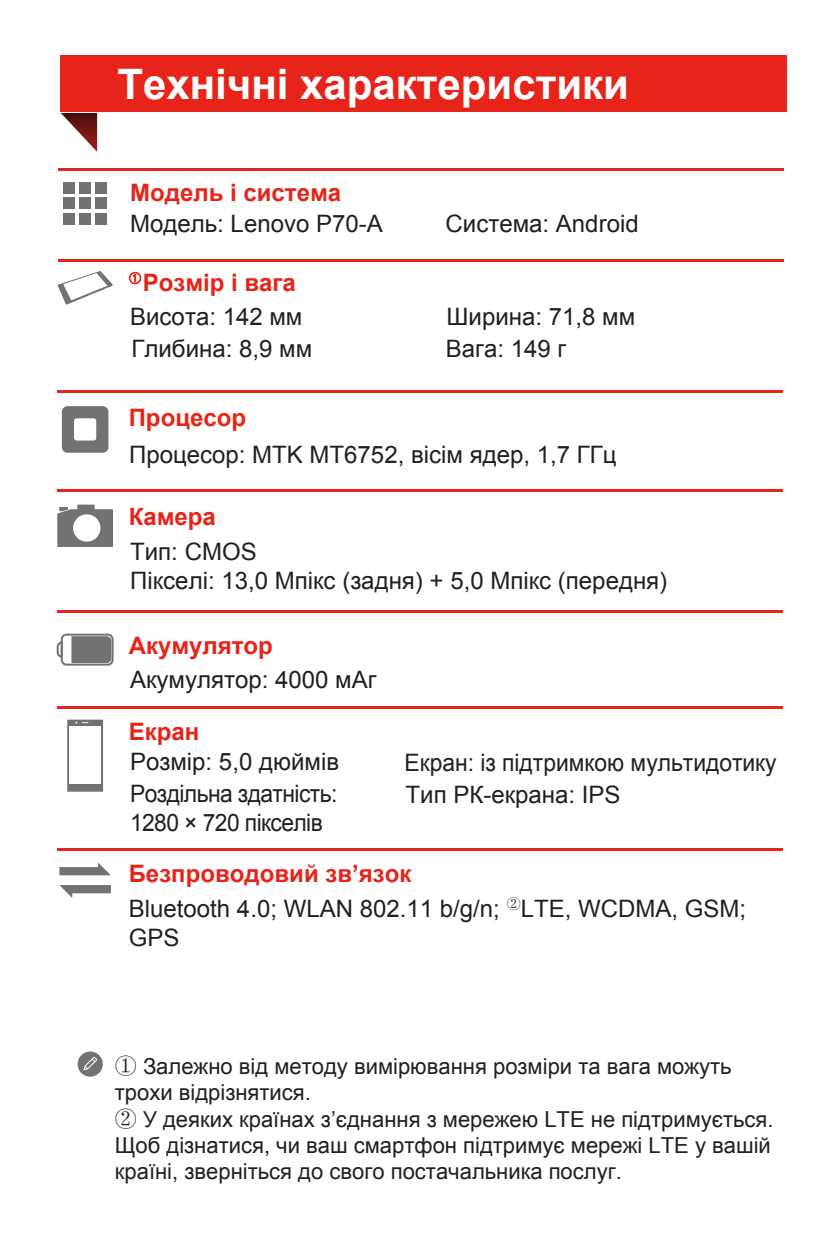
<style>
.page{position:relative;width:839px;height:1247px;background:#fff}
.page>*{position:absolute;margin:0;border:0;box-sizing:border-box;transform-origin:0 0}
.t1{font:700 42px "Arial";color:#fff}
.t2{font:24px/28px "Arial";color:#231f20}
.t3{font:700 24px "Arial";color:#e72419}
.t4{font:24px/28.8px "Arial";letter-spacing:-.025em;color:#231f20;scale:.95 1}
.t5{font:24px "Arial";color:#231f20;scale:.95 1}
.t6{font:22px/26.4px "Arial";color:#231f20}
.s1{font-family:"Adobe Song Std";font-weight:300}
</style>
<div class="page">
<hr style="left:58px;top:168px;width:725px;height:2px;background:#e72419">
<div style="left:64px;top:183px;width:11px;height:11px;background:#717271"></div>
<div style="left:80px;top:183px;width:11px;height:11px;background:#717271"></div>
<div style="left:95px;top:183px;width:11px;height:11px;background:#717271"></div>
<div style="left:64px;top:198px;width:11px;height:11px;background:#717271"></div>
<div style="left:80px;top:198px;width:11px;height:11px;background:#717271"></div>
<div style="left:95px;top:198px;width:11px;height:11px;background:#717271"></div>
<div style="left:64px;top:213px;width:11px;height:11px;background:#717271"></div>
<div style="left:80px;top:213px;width:11px;height:11px;background:#717271"></div>
<div style="left:95px;top:213px;width:11px;height:11px;background:#717271"></div>
<div style="left:78px;top:1051px;width:25px;height:25px;background:#717271;border-radius:50%"></div>
<svg style="left:83px;top:1056px;width:14px;height:14px"></svg>
<hr style="left:57px;top:706px;width:725px;height:2px;background:#e72419">
<div style="left:67px;top:719px;width:36px;height:72px;background:#717271"></div>
<div style="left:69px;top:726px;width:32px;height:57px;background:#fff"></div>
<hr style="left:57px;top:611px;width:725px;height:2px;background:#e72419">
<svg style="left:57px;top:633px;width:57px;height:32px"></svg>
<hr style="left:57px;top:390px;width:725px;height:2px;background:#e72419">
<div style="left:62px;top:406px;width:46px;height:47px;background:#717271;border-radius:6px"></div>
<div style="left:74px;top:418px;width:22px;height:22px;background:#fff;border-radius:3px"></div>
<hr style="left:58px;top:259px;width:725px;height:2px;background:#e72419">
<svg style="left:57px;top:271px;width:56px;height:34px"></svg>
<hr style="left:57px;top:490px;width:725px;height:2px;background:#e72419">
<svg style="left:57px;top:504px;width:56px;height:43px"></svg>
<hr style="left:57px;top:849px;width:725px;height:2px;background:#e72419">
<svg style="left:59px;top:862px;width:52px;height:13px"></svg>
<svg style="left:59px;top:885px;width:52px;height:13px"></svg>
<svg style="left:61px;top:113px;width:36px;height:39px"></svg>
<div style="left:60px;top:55px;width:726px;height:57px;background:#e72419"></div>
<svg style="left:128px;top:271px;width:14px;height:14px"></svg>
<h1 class="t1" style="left:117px;top:56px;width:513px">Технічні характеристики</h1>
<p class="t3" style="left:130px;top:176px;width:212px">Модель і система</p>
<p class="t2" style="left:130px;top:209px;width:254px">Модель: Lenovo P70-A</p>
<p class="t2" style="left:445px;top:209px;width:194px">Система: Android</p>
<p class="t3" style="left:143px;top:267px;width:155px">Розмір і вага</p>
<p class="t2" style="left:130px;top:302px;width:174px">Висота: 142 мм</p>
<p class="t2" style="left:446px;top:302px;width:190px">Ширина: 71,8 мм</p>
<p class="t2" style="left:131px;top:334px;width:182px">Глибина: 8,9 мм</p>
<p class="t2" style="left:446px;top:335px;width:122px">Вага: 149 г</p>
<p class="t3" style="left:129px;top:402px;width:119px">Процесор</p>
<p class="t2" style="left:129px;top:441px;width:489px">Процесор: MTK MT6752, вісім ядер, 1,7 ГГц</p>
<p class="t3" style="left:129px;top:500px;width:89px">Камера</p>
<p class="t2" style="left:130px;top:538px;width:538px">Тип: CMOS<br>Пікселі: 13,0 Мпікс (задня) + 5,0 Мпікс (передня)</p>
<p class="t3" style="left:129px;top:629px;width:146px">Акумулятор</p>
<p class="t2" style="left:130px;top:665px;width:248px">Акумулятор: 4000 мАг</p>
<p class="t3" style="left:129px;top:715px;width:72px">Екран</p>
<p class="t2" style="left:130px;top:748px;width:210px">Розмір: 5,0 дюймів</p>
<p class="t5" style="left:404px;top:746px;width:393px">Екран: із підтримкою мультидотику</p>
<p class="t4" style="left:130px;top:779px;width:220px">Роздільна здатність:<br>1280 × 720 пікселів</p>
<p class="t2" style="left:405px;top:780px;width:216px">Тип РК-екрана: IPS</p>
<p class="t3" style="left:129px;top:858px;width:284px">Безпроводовий зв’язок</p>
<p class="t2" style="left:129px;top:894px;width:618px">Bluetooth 4.0; WLAN 802.11 b/g/n; <sup>②</sup>LTE, WCDMA, GSM;<br>GPS</p>
<p class="t6" style="left:115px;top:1053px;width:660px"><span class="s1">①</span> Залежно від методу вимірювання розміри та вага можуть трохи відрізнятися.<br><span class="s1">②</span> У деяких країнах з’єднання з мережею LTE не підтримується.<br>Щоб дізнатися, чи ваш смартфон підтримує мережі LTE у вашій країні, зверніться до свого постачальника послуг.</p>
</div>
